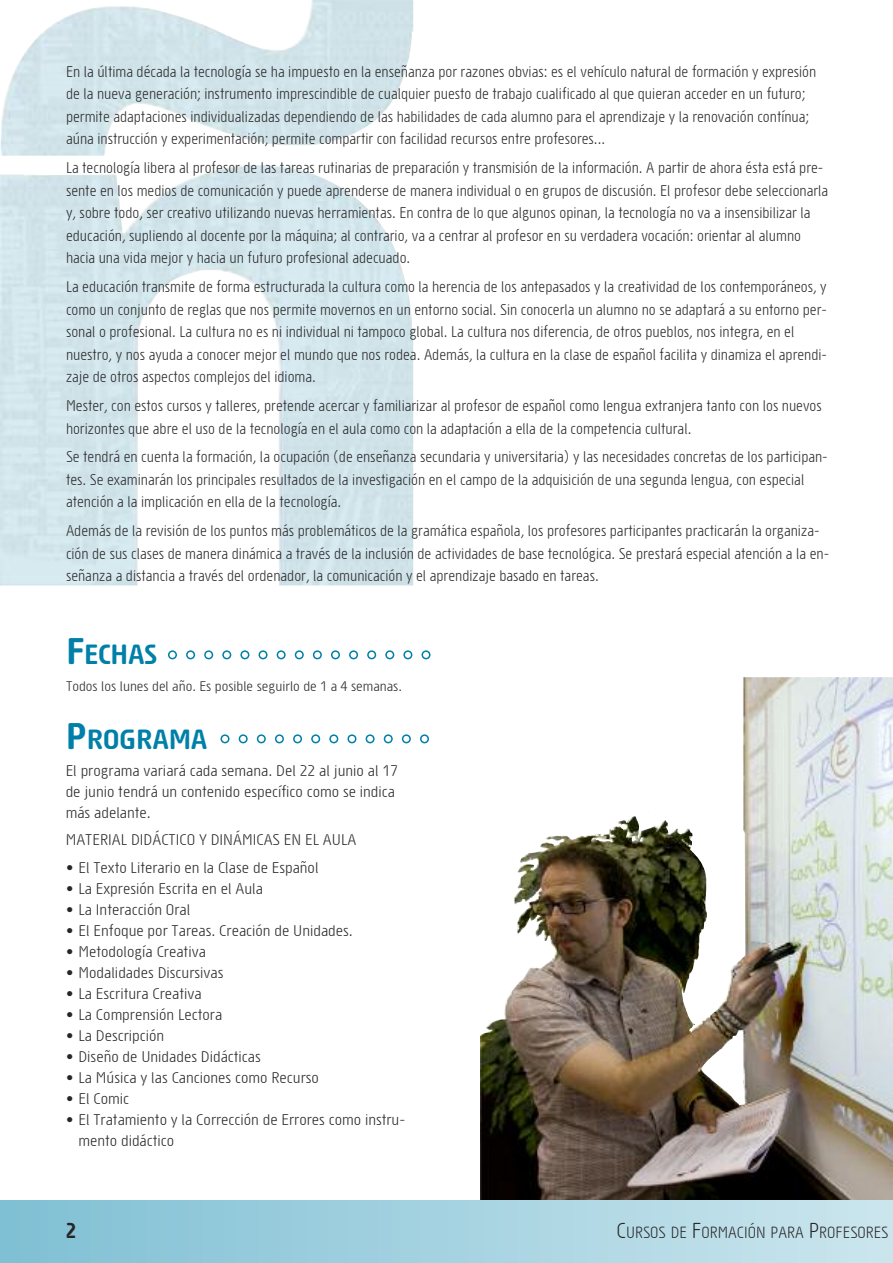
<style>
.page{position:relative;width:893px;height:1263px;background:#fff}
.page>*{position:absolute;margin:0;border:0;box-sizing:border-box;transform-origin:0 0}
.t1{font:700 27px "Sys";color:#0080a8}
.t2{font:700 21px "Sys";color:#272627;scale:.93 1}
.t3{font:15.75px "Sys";color:#272627;scale:.93 1}
.t4{font:15px/22.5px "Sys";color:#272627;scale:.93 1}
.t5{font:15px/21px "Sys";color:#272627}
.t6{font:13.5px "Sys";color:#272627}
.s1{font-size:36px}
.s2{font-size:21px}
</style>
<div class="page">
<img style="left:480px;top:677px;width:413px;height:523px">
<img style="left:1px;top:0;width:412px;height:156px">
<img style="left:0;top:165px;width:413px;height:420px">
<div style="left:0;top:1200px;width:893px;height:62px;background:linear-gradient(to right,#7fc0d4,#cbe5ed)"></div>
<svg style="left:168px;top:650px;width:262px;height:9px"></svg>
<svg style="left:220px;top:734px;width:209px;height:9px"></svg>
<p class="t4" style="left:66px;top:62px;width:808px">En la última década la tecnología se ha impuesto en la enseñanza por razones obvias: es el vehículo natural de formación y expresión de la nueva generación; instrumento imprescindible de cualquier puesto de trabajo cualificado al que quieran acceder en un futuro; permite adaptaciones individualizadas dependiendo de las habilidades de cada alumno para el aprendizaje y la renovación contínua; aúna instrucción y experimentación; permite compartir con facilidad recursos entre profesores...</p>
<p class="t4" style="left:66px;top:158px;width:821px">La tecnología libera al profesor de las tareas rutinarias de preparación y transmisión de la información. A partir de ahora ésta está pre&shy;sente en los medios de comunicación y puede aprenderse de manera individual o en grupos de discusión. El profesor debe seleccionarla y, sobre todo, ser creativo utilizando nuevas herramientas. En contra de lo que algunos opinan, la tecnología no va a insensibilizar la educación, supliendo al docente por la máquina; al contrario, va a centrar al profesor en su verdadera vocación: orientar al alumno hacia una vida mejor y hacia un futuro profesional adecuado.</p>
<p class="t4" style="left:66px;top:277px;width:820px">La educación transmite de forma estructurada la cultura como la herencia de los antepasados y la creatividad de los contemporáneos, y como un conjunto de reglas que nos permite movernos en un entorno social. Sin conocerla un alumno no se adaptará a su entorno per&shy;sonal o profesional. La cultura no es ni individual ni tampoco global. La cultura nos diferencia, de otros pueblos, nos integra, en el nuestro, y nos ayuda a conocer mejor el mundo que nos rodea. Además, la cultura en la clase de español facilita y dinamiza el aprendi&shy;zaje de otros aspectos complejos del idioma.</p>
<p class="t4" style="left:66px;top:396px;width:814px">Mester, con estos cursos y talleres, pretende acercar y familiarizar al profesor de español como lengua extranjera tanto con los nuevos horizontes que abre el uso de la tecnología en el aula como con la adaptación a ella de la competencia cultural.</p>
<p class="t4" style="left:66px;top:447px;width:821px">Se tendrá en cuenta la formación, la ocupación (de enseñanza secundaria y universitaria) y las necesidades concretas de los participan&shy;tes. Se examinarán los principales resultados de la investigación en el campo de la adquisición de una segunda lengua, con especial atención a la implicación en ella de la tecnología.</p>
<p class="t4" style="left:66px;top:521px;width:822px">Además de la revisión de los puntos más problemáticos de la gramática española, los profesores participantes practicarán la organiza&shy;ción de sus clases de manera dinámica a través de la inclusión de actividades de base tecnológica. Se prestará especial atención a la en&shy;señanza a distancia a través del ordenador, la comunicación y el aprendizaje basado en tareas.</p>
<h1 class="t1" style="left:66px;top:644px;width:93px"><span class="s1">F</span>ECHAS</h1>
<p class="t6" style="left:66px;top:682px;width:338px">Todos los lunes del año. Es posible seguirlo de 1 a 4 semanas.</p>
<h1 class="t1" style="left:66px;top:729px;width:143px"><span class="s1">P</span>ROGRAMA</h1>
<p class="t5" style="left:66px;top:761px;width:334px">El programa variará cada semana. Del 22 al junio al 17 de junio tendrá un contenido específico como se indica más adelante.</p>
<p class="t5" style="left:66px;top:831px;width:292px">MATERIAL DIDÁCTICO Y DINÁMICAS EN EL AULA</p>
<p class="t5" style="left:66px;top:858px;width:254px">• El Texto Literario en la Clase de Español</p>
<p class="t5" style="left:66px;top:879px;width:199px">• La Expresión Escrita en el Aula</p>
<p class="t5" style="left:66px;top:900px;width:126px">• La Interacción Oral</p>
<p class="t5" style="left:66px;top:921px;width:289px">• El Enfoque por Tareas. Creación de Unidades.</p>
<p class="t5" style="left:66px;top:942px;width:142px">• Metodología Creativa</p>
<p class="t5" style="left:66px;top:963px;width:159px">• Modalidades Discursivas</p>
<p class="t5" style="left:66px;top:984px;width:137px">• La Escritura Creativa</p>
<p class="t5" style="left:66px;top:1005px;width:158px">• La Comprensión Lectora</p>
<p class="t5" style="left:66px;top:1026px;width:100px">• La Descripción</p>
<p class="t5" style="left:66px;top:1047px;width:197px">• Diseño de Unidades Didácticas</p>
<p class="t5" style="left:66px;top:1068px;width:255px">• La Música y las Canciones como Recurso</p>
<p class="t5" style="left:66px;top:1089px;width:65px">• El Comic</p>
<p class="t5" style="left:78px;top:1110px;width:328px;text-indent:-13px">• El Tratamiento y la Corrección de Errores como instru&shy;mento didáctico</p>
<h2 class="t2" style="left:66px;top:1223px;width:13px">2</h2>
<p class="t3" style="left:617px;top:1226px;width:294px"><span class="s2">C</span>URSOS DE <span class="s2">F</span>ORMACIÓN PARA <span class="s2">P</span>ROFESORES</p>
</div>
